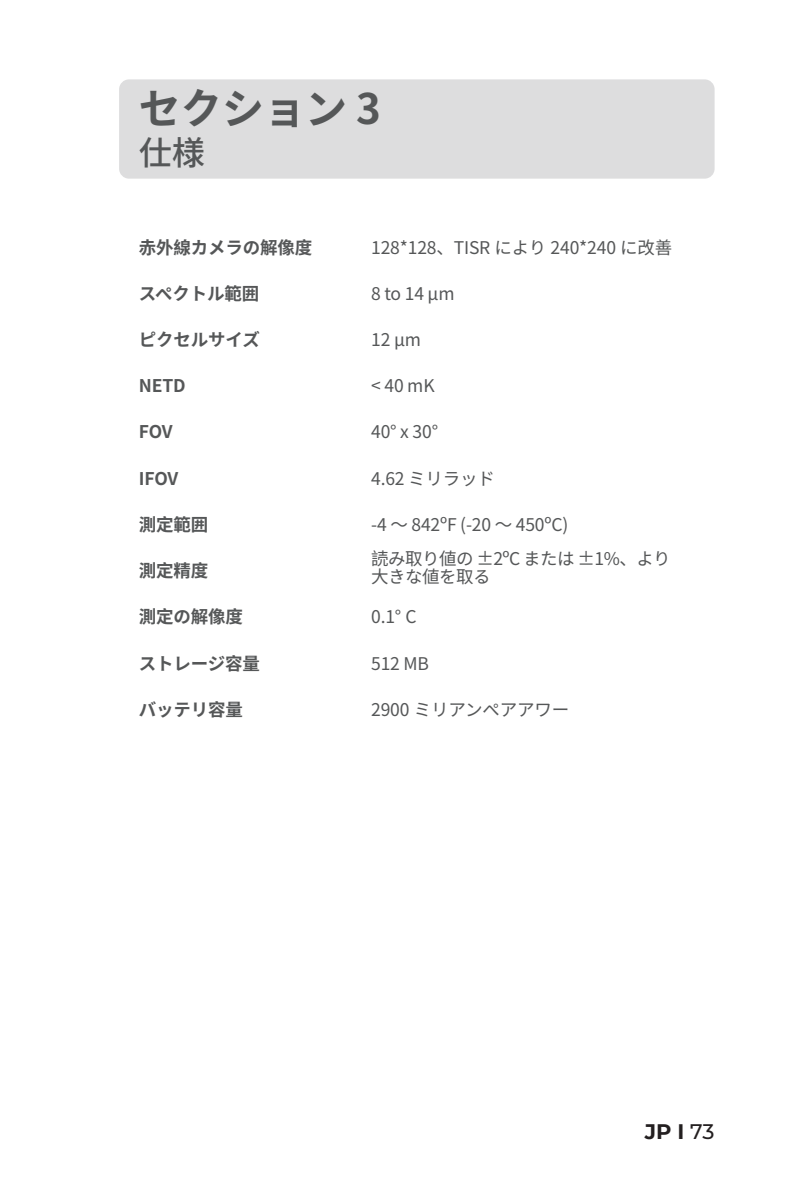
<style>
.page{position:relative;width:794px;height:1191px;background:#fff}
.page>*{position:absolute;margin:0;border:0;box-sizing:border-box;transform-origin:0 0}
.t1{font:700 42px "Noto Sans Hans";letter-spacing:-.01em;color:#555758}
.t2{font:500 33.25px "Noto Sans Hans";color:#555758}
.t3{font:700 21px "Montserrat";color:#231f20}
.t4{font:17.5px "Noto Sans Hans";letter-spacing:-.01em;color:#555758}
.t5{font:700 17.5px "Noto Sans Hans";letter-spacing:-.01em;color:#555758}
.t6{font:17.5px/18.2px "Noto Sans Hans";letter-spacing:-.03em;color:#555758}
.s1{font-weight:500}
</style>
<div class="page">
<div style="left:119px;top:79px;width:595px;height:100px;background:#ddddde;border-radius:10px"></div>
<p class="t1" style="left:139px;top:85px;width:243px">セクション 3</p>
<p class="t2" style="left:139px;top:134px;width:68px">仕様</p>
<p class="t5" style="left:139px;top:237px;width:175px">赤外線カメラの解像度</p>
<p class="t5" style="left:139px;top:283px;width:122px">スペクトル範囲</p>
<p class="t5" style="left:139px;top:330px;width:122px">ピクセルサイズ</p>
<p class="t5" style="left:139px;top:376px;width:48px">NETD</p>
<p class="t5" style="left:139px;top:422px;width:35px">FOV</p>
<p class="t5" style="left:139px;top:468px;width:41px">IFOV</p>
<p class="t5" style="left:139px;top:514px;width:71px">測定範囲</p>
<p class="t5" style="left:139px;top:561px;width:71px">測定精度</p>
<p class="t5" style="left:139px;top:607px;width:106px">測定の解像度</p>
<p class="t5" style="left:139px;top:653px;width:123px">ストレージ容量</p>
<p class="t5" style="left:139px;top:699px;width:106px">バッテリ容量</p>
<p class="t4" style="left:371px;top:237px;width:303px">128*128、TISR により 240*240 に改善</p>
<p class="t4" style="left:371px;top:283px;width:85px">8 to 14 μm</p>
<p class="t4" style="left:371px;top:330px;width:51px">12 μm</p>
<p class="t4" style="left:371px;top:376px;width:65px">&lt; 40 mK</p>
<p class="t4" style="left:371px;top:422px;width:68px">40° x 30°</p>
<p class="t4" style="left:371px;top:468px;width:125px">4.62 ミリラッド</p>
<p class="t4" style="left:371px;top:514px;width:199px">-4 〜 842ºF (-20 〜 450ºC)</p>
<p class="t6" style="left:371px;top:550px;width:301px">読み取り値の ±2ºC または ±1%、より大きな値を取る</p>
<p class="t4" style="left:371px;top:607px;width:47px">0.1° C</p>
<p class="t4" style="left:371px;top:653px;width:59px">512 MB</p>
<p class="t4" style="left:371px;top:699px;width:199px">2900 ミリアンペアアワー</p>
<p class="t3" style="left:645px;top:1116px;width:71px">JP I <span class="s1">73</span></p>
</div>
